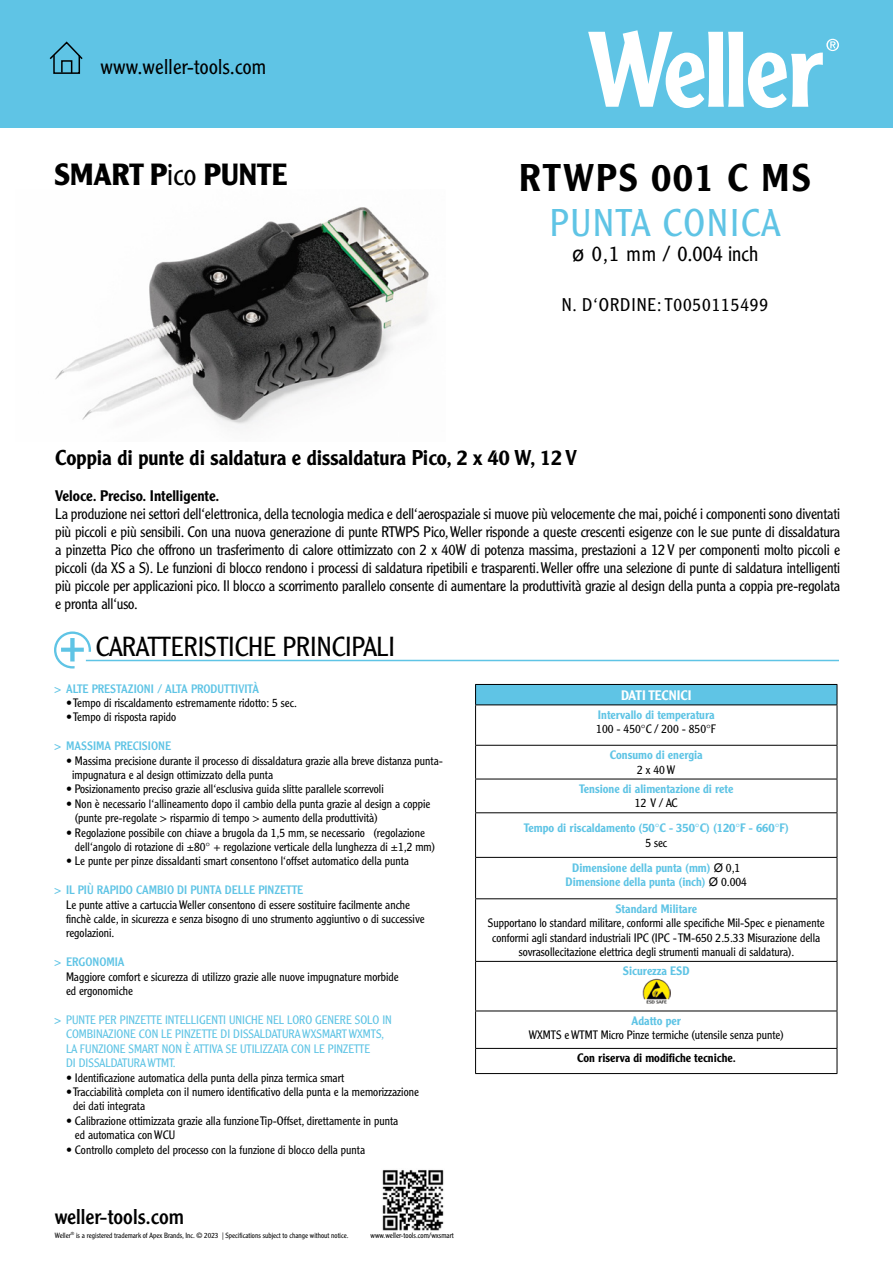
<style>
.page{position:relative;width:893px;height:1263px;background:#fff}
.page>*{position:absolute;margin:0;border:0;box-sizing:border-box;transform-origin:0 0}
.t1{font:500 37.8px "Clearface Gothic LT Std";letter-spacing:.05em;color:#000}
.t2{font:300 37.8px "Clearface Gothic LT Std";letter-spacing:.05em;color:#5fc4e5}
.t3{font:700 30px "Clearface Gothic LT Std";color:#000}
.t4{font:300 27px "Clearface Gothic LT Std";color:#000}
.t5{font:500 21px "Clearface Gothic LT Std";color:#000}
.t6{font:300 21px "Clearface Gothic LT Std";letter-spacing:.01em;color:#000}
.t7{font:21px "Clearface Gothic LT Std";color:#000}
.t8{font:300 18px "Clearface Gothic LT Std";letter-spacing:.05em;color:#000}
.t9{font:300 15px/18px "Clearface Gothic LT Std";letter-spacing:-.01em;color:#000;text-align:justify}
.t10{font:500 15px "Clearface Gothic LT Std";color:#000}
.t11{font:500 13.5px "Clearface Gothic LT Std";color:#fff}
.t12{font:300 12px/14.4px "Clearface Gothic LT Std";color:#000}
.t13{font:500 12px/24.9px "Clearface Gothic LT Std";color:#5fc4e5;text-align:center}
.t14{font:300 12px/14.4px "Clearface Gothic LT Std";color:#5fc4e5}
.t15{font:12px "Clearface Gothic LT Std";color:#5fc4e5}
.t16{font:500 12px "Clearface Gothic LT Std";color:#000}
.t17{font:300 7.65px "Clearface Gothic LT Std";color:#000}
.t18{font:300 7.35px "Clearface Gothic LT Std";color:#000}
.s1{font-weight:300}
.s2{font-family:"Arial";font-weight:400}
.s3{font-weight:400}
.s4{font-weight:300;color:#000}
.s5{font-family:"Arial";font-weight:400;color:#000}
</style>
<div class="page">
<img style="left:55px;top:207px;width:374px;height:219px">
<div style="left:0;top:0;width:893px;height:128px;background:#5fc4e5"></div>
<svg style="left:588px;top:30px;width:251px;height:78px"></svg>
<svg style="left:49px;top:41px;width:34px;height:33px"></svg>
<svg style="left:54px;top:631px;width:37px;height:37px"></svg>
<hr style="left:86px;top:660px;width:753px;height:1px;background:#5fc4e5">
<div style="left:476px;top:684px;width:361px;height:21px;background:#5fc4e5"></div>
<hr style="left:475px;top:684px;width:362px;height:1px;background:#000">
<svg style="left:475px;top:685px;width:1px;height:19px"></svg>
<svg style="left:837px;top:685px;width:1px;height:19px"></svg>
<hr style="left:475px;top:704px;width:362px;height:1px;background:#000">
<hr style="left:475px;top:705px;width:1px;height:40px;background:#000">
<hr style="left:837px;top:705px;width:1px;height:40px;background:#000">
<hr style="left:475px;top:745px;width:362px;height:1px;background:#000">
<hr style="left:475px;top:746px;width:1px;height:33px;background:#000">
<hr style="left:837px;top:746px;width:1px;height:33px;background:#000">
<hr style="left:475px;top:779px;width:362px;height:1px;background:#000">
<hr style="left:475px;top:779px;width:1px;height:33px;background:#000">
<hr style="left:837px;top:779px;width:1px;height:33px;background:#000">
<hr style="left:475px;top:812px;width:362px;height:1px;background:#000">
<hr style="left:475px;top:813px;width:1px;height:44px;background:#000">
<hr style="left:837px;top:813px;width:1px;height:44px;background:#000">
<hr style="left:475px;top:857px;width:362px;height:1px;background:#000">
<hr style="left:475px;top:858px;width:1px;height:40px;background:#000">
<hr style="left:837px;top:858px;width:1px;height:40px;background:#000">
<hr style="left:475px;top:898px;width:362px;height:1px;background:#000">
<hr style="left:475px;top:899px;width:1px;height:62px;background:#000">
<hr style="left:837px;top:899px;width:1px;height:62px;background:#000">
<hr style="left:475px;top:961px;width:362px;height:1px;background:#000">
<hr style="left:475px;top:962px;width:1px;height:48px;background:#000">
<hr style="left:837px;top:962px;width:1px;height:48px;background:#000">
<hr style="left:475px;top:1010px;width:362px;height:1px;background:#000">
<hr style="left:475px;top:1011px;width:1px;height:37px;background:#000">
<hr style="left:837px;top:1011px;width:1px;height:37px;background:#000">
<hr style="left:475px;top:1048px;width:362px;height:1px;background:#000">
<svg style="left:475px;top:1049px;width:1px;height:24px"></svg>
<svg style="left:837px;top:1049px;width:1px;height:24px"></svg>
<hr style="left:475px;top:1073px;width:362px;height:1px;background:#000">
<img style="left:642px;top:978px;width:29px;height:26px">
<img style="left:382px;top:1170px;width:62px;height:61px">
<h3 class="t6" style="left:101px;top:54px;width:167px">www.weller-tools.com</h3>
<h2 class="t3" style="left:54px;top:157px;width:235px">SMART P<span class="s1">ico</span> PUNTE</h2>
<h1 class="t1" style="left:519px;top:154px;width:293px">RTWPS 001 C MS</h1>
<h1 class="t2" style="left:550px;top:200px;width:232px">PUNTA CONICA</h1>
<h3 class="t6" style="left:572px;top:241px;width:188px"><span class="s2">ø</span> 0,1 mm / 0.004 inch</h3>
<h3 class="t8" style="left:562px;top:294px;width:208px">N. D‘ORDINE: T0050115499</h3>
<h3 class="t5" style="left:55px;top:445px;width:523px">Coppia di punte di saldatura e dissaldatura Pico, 2 x 40 W, 12 V</h3>
<p class="t10" style="left:55px;top:486px;width:166px">Veloce. Preciso. Intelligente.</p>
<p class="t9" style="left:55px;top:505px;width:787px">La produzione nei settori dell‘elettronica, della tecnologia medica e dell‘aerospaziale si muove più velocemente che mai, poiché i componenti sono diventati più piccoli e più sensibili. Con una nuova generazione di punte RTWPS Pico, Weller risponde a queste crescenti esigenze con le sue punte di dissaldatura a pinzetta Pico che offrono un trasferimento di calore ottimizzato con 2 x 40W di potenza massima, prestazioni a 12 V per componenti molto piccoli e piccoli (da XS a S). Le funzioni di blocco rendono i processi di saldatura ripetibili e trasparenti. Weller offre una selezione di punte di saldatura intelligenti più piccole per applicazioni pico. Il blocco a scorrimento parallelo consente di aumentare la produttività grazie al design della punta a coppia pre-regolata e pronta all‘uso.</p>
<h3 class="t4" style="left:96px;top:630px;width:301px">CARATTERISTICHE PRINCIPALI</h3>
<p class="t15" style="left:54px;top:681px;width:207px">&gt; ALTE PRESTAZIONI / ALTA PRODUTTIVITÀ</p>
<p class="t12" style="left:66px;top:696px;width:232px">• Tempo di riscaldamento estremamente ridotto: 5 sec.</p>
<p class="t12" style="left:66px;top:710px;width:112px">• Tempo di risposta rapido</p>
<p class="t15" style="left:54px;top:738px;width:119px">&gt; MASSIMA PRECISIONE</p>
<p class="t12" style="left:72px;top:753px;width:372px;text-indent:-6px">• Massima precisione durante il processo di dissaldatura grazie alla breve distanza punta&shy;impugnatura e al design ottimizzato della punta</p>
<p class="t12" style="left:66px;top:782px;width:319px">• Posizionamento preciso grazie all‘esclusiva guida slitte parallele scorrevoli</p>
<p class="t12" style="left:75px;top:796px;width:357px;text-indent:-9px">• Non è necessario l‘allineamento dopo il cambio della punta grazie al design a coppie (punte pre-regolate &gt; risparmio di tempo &gt; aumento della produttività)</p>
<p class="t12" style="left:75px;top:825px;width:362px;text-indent:-9px">• Regolazione possibile con chiave a brugola da 1,5 mm, se necessario (regolazione dell‘angolo di rotazione di ±80° + regolazione verticale della lunghezza di ±1,2 mm)</p>
<p class="t12" style="left:66px;top:854px;width:345px">• Le punte per pinze dissaldanti smart consentono l‘offset automatico della punta</p>
<p class="t15" style="left:54px;top:882px;width:251px">&gt; IL PIÙ RAPIDO CAMBIO DI PUNTA DELLE PINZETTE</p>
<p class="t12" style="left:66px;top:897px;width:360px">Le punte attive a cartuccia Weller consentono di essere sostituire facilmente anche finchè calde, in sicurezza e senza bisogno di uno strumento aggiuntivo o di successive regolazioni.</p>
<p class="t15" style="left:54px;top:954px;width:72px">&gt; ERGONOMIA</p>
<p class="t12" style="left:66px;top:969px;width:334px">Maggiore comfort e sicurezza di utilizzo grazie alle nuove impugnature morbide ed ergonomiche</p>
<p class="t14" style="left:66px;top:1012px;width:327px;text-indent:-12px"><span class="s3">&gt;</span> PUNTE PER PINZETTE INTELLIGENTI UNICHE NEL LORO GENERE SOLO IN COMBINAZIONE CON LE PINZETTE DI DISSALDATURA WXSMART WXMTS, LA FUNZIONE SMART NON È ATTIVA SE UTILIZZATA CON LE PINZETTE<br>DI DISSALDATURA WTMT.</p>
<p class="t12" style="left:66px;top:1070px;width:280px">• Identificazione automatica della punta della pinza termica smart</p>
<p class="t12" style="left:73px;top:1084px;width:347px;text-indent:-7px">• Tracciabilità completa con il numero identificativo della punta e la memorizzazione dei dati integrata</p>
<p class="t12" style="left:75px;top:1113px;width:325px;text-indent:-9px">• Calibrazione ottimizzata grazie alla funzione Tip-Offset, direttamente in punta ed automatica con WCU</p>
<p class="t12" style="left:66px;top:1142px;width:301px">• Controllo completo del processo con la funzione di blocco della punta</p>
<h3 class="t7" style="left:55px;top:1203px;width:131px">weller-tools.com</h3>
<p class="t18" style="left:55px;top:1230px;width:295px">Weller<sup>®</sup> is a registered trademark of Apex Brands, Inc. © 2023 | Specifications subject to change without notice.</p>
<p class="t17" style="left:371px;top:1230px;width:85px">www.weller-tools.com/wxsmart</p>
<p class="t11" style="left:621px;top:686px;width:72px">DATI TECNICI</p>
<p class="t13" style="left:598px;top:702px;width:118px">Intervallo di temperatura</p>
<p class="t12" style="left:596px;top:722px;width:121px">100 - 450°C / 200 - 850°F</p>
<p class="t13" style="left:610px;top:742px;width:95px">Consumo di energia</p>
<p class="t12" style="left:637px;top:762px;width:39px">2 x 40 W</p>
<p class="t13" style="left:579px;top:776px;width:156px">Tensione di alimentazione di rete</p>
<p class="t12" style="left:635px;top:796px;width:44px">12 V / AC</p>
<p class="t13" style="left:524px;top:815px;width:266px">Tempo di riscaldamento (50°C - 350°C) (120°F - 660°F)</p>
<p class="t13" style="left:572px;top:830px;width:170px"><span class="s4">5 sec<br></span>Dimensione della punta (mm) <span class="s5">Ø</span> <span class="s4">0,1</span></p>
<p class="t13" style="left:566px;top:869px;width:183px">Dimensione della punta (inch) <span class="s5">Ø</span> <span class="s4">0.004</span></p>
<p class="t13" style="left:615px;top:896px;width:83px">Standard Militare</p>
<p class="t12" style="left:488px;top:916px;width:338px;text-align:center">Supportano lo standard militare, conformi alle specifiche Mil-Spec e pienamente conformi agli standard industriali IPC (IPC - TM-650 2.5.33 Misurazione della sovrasollecitazione elettrica degli strumenti manuali di saldatura).</p>
<p class="t13" style="left:623px;top:958px;width:68px">Sicurezza ESD</p>
<p class="t13" style="left:631px;top:1008px;width:51px">Adatto per</p>
<p class="t12" style="left:529px;top:1028px;width:257px">WXMTS e WTMT Micro Pinze termiche (utensile senza punte)</p>
<p class="t16" style="left:577px;top:1051px;width:160px">Con riserva di modifiche tecniche.</p>
</div>
